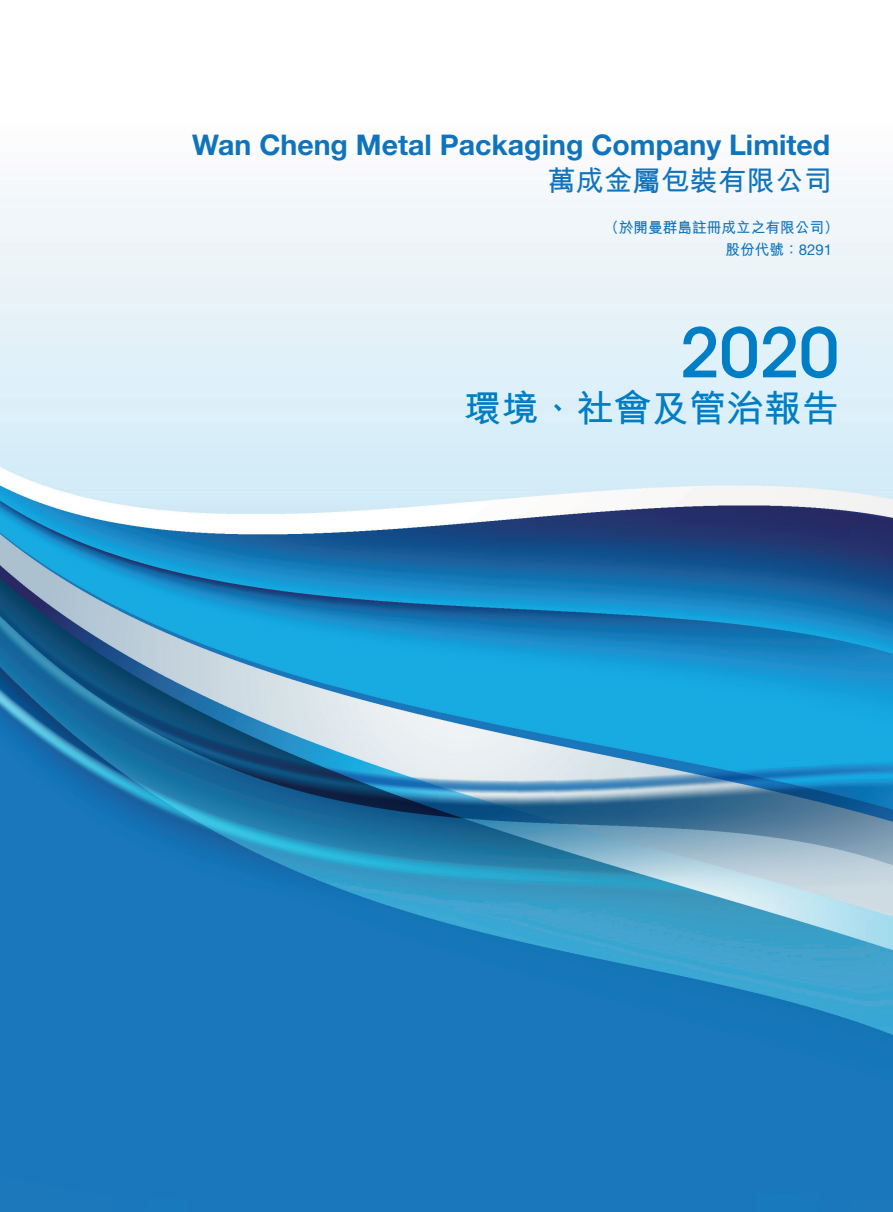
<style>
.page{position:relative;width:893px;height:1212px;background:#fff}
.page>*{position:absolute;margin:0;border:0;box-sizing:border-box;transform-origin:0 0}
.t1{font:500 67.5px "ITC Avant Garde Std";color:#007ec5}
.t2{font:700 37.5px "M Hei HK";color:#007ec5}
.t3{font:700 28.5px/35.4px "Helvetica Neue LT Std";color:#1074bc;text-align:right}
.t4{font:700 15px "M Hei HK";color:#1074bc}
.s1{font-family:"M Hei HK"}
.s2{font-family:"Helvetica Neue LT Std";font-weight:400}
</style>
<div class="page">
<img style="left:0;top:187px;width:893px;height:1025px">
<p class="t3" style="left:192px;top:127px;width:641px">Wan Cheng Metal Packaging Company Limited<span class="s1">萬成金屬包裝有限公司</span></p>
<p class="t4" style="left:604px;top:216px;width:236px">（於開曼群島註冊成立之有限公司(</p>
<p class="t4" style="left:725px;top:238px;width:108px">股份代號：<span class="s2">8291</span></p>
<p class="t1" style="left:680px;top:311px;width:161px">2020</p>
<p class="t2" style="left:464px;top:381px;width:377px">環境、社會及管治報告</p>
</div>
